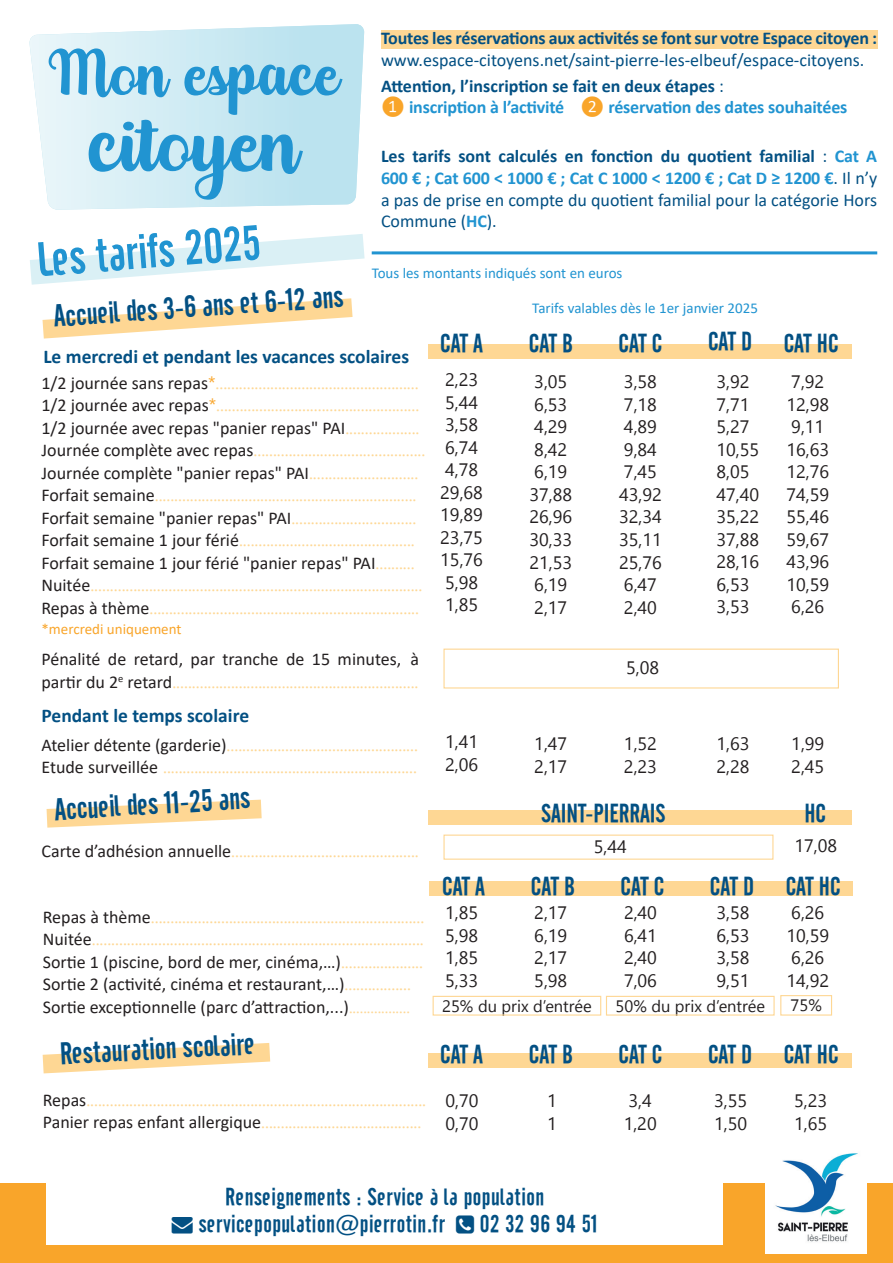
<style>
.page{position:relative;width:893px;height:1263px;background:#fff}
.page>*{position:absolute;margin:0;border:0;box-sizing:border-box;transform-origin:0 0}
.t1{font:76.5px "Destacy";color:#2194d1;scale:1.11 1}
.t2{font:60.6px "Destacy";color:#2194d1;scale:1.11 1}
.t3{font:48.3px "Cafeta";color:#2194d1}
.t4{font:30px "Cafeta";color:#035083}
.t5{font:25.5px "Cafeta";color:#035083}
.t6{font:24px "Cafeta";letter-spacing:.02em;color:#035083}
.t7{font:700 19.5px "Calibri";color:#035083}
.t8{font:18px/22.5px "Calibri";color:#231f20}
.t9{font:18px/21.6px "Calibri";color:#035083;text-align:justify}
.t10{font:700 18px "Calibri";letter-spacing:-.01em;color:#035083}
.t11{font:700 18px "Calibri";letter-spacing:-.01em;color:#2194d1}
.t12{font:18px/22.5px "Segoe UI Emoji";color:#231f20;text-align:right}
.t13{font:15px "Calibri";color:#2194d1}
.t14{font:15px "Calibri";color:#f9a52a}
.s1{font-weight:700}
.s2{font-weight:400;color:#f9a52a}
.s3{font-weight:700;color:#2194d1}
</style>
<div class="page">
<div style="left:381px;top:31px;width:496px;height:18px;background:#fed794"></div>
<div style="left:429px;top:881px;width:424px;height:15px;background:#fed794"></div>
<div style="left:428px;top:344px;width:423px;height:14px;background:#fed794"></div>
<div style="left:428px;top:810px;width:423px;height:15px;background:#fed794"></div>
<div style="left:428px;top:1053px;width:423px;height:15px;background:#fed794"></div>
<svg style="left:29px;top:24px;width:335px;height:186px;background:#d1ecf4"></svg>
<div style="left:0;top:1183px;width:893px;height:80px;background:#f9a52a"></div>
<svg style="left:43px;top:298px;width:310px;height:41px"></svg>
<img style="left:765px;top:1153px;width:102px;height:101px">
<svg style="left:47px;top:800px;width:215px;height:28px"></svg>
<svg style="left:43px;top:1043px;width:227px;height:30px"></svg>
<div style="left:433px;top:996px;width:168px;height:19px;border:1px solid #fed794"></div>
<div style="left:606px;top:996px;width:169px;height:19px;border:1px solid #fed794"></div>
<div style="left:780px;top:995px;width:52px;height:20px;border:1px solid #fed794"></div>
<div style="left:47px;top:1183px;width:676px;height:62px;background:#fff"></div>
<div style="left:443px;top:834px;width:330px;height:26px;border:1px solid #fed794"></div>
<svg style="left:30px;top:234px;width:335px;height:51px"></svg>
<hr style="left:372px;top:251px;width:505px;height:3px;background:#2194d1">
<div style="left:443px;top:649px;width:396px;height:39px;border:1px solid #fed794"></div>
<svg style="left:503px;top:1013px;width:25px;height:2px"></svg>
<svg style="left:676px;top:1013px;width:88px;height:2px"></svg>
<h2 class="t2" style="left:49px;top:39px;width:264px">Mon espace</h2>
<h1 class="t1" style="left:89px;top:100px;width:191px">citoyen</h1>
<h3 class="t3" style="left:34px;top:232px;width:227px;rotate:-4deg">Les tarifs 2025</h3>
<h3 class="t4" style="left:53px;top:299px;width:292px;rotate:-4deg">Accueil des 3-6 ans et 6-12 ans</h3>
<p class="t10" style="left:381px;top:25px;width:498px">Toutes les réservations aux activités se font sur votre Espace citoyen :</p>
<p class="t9" style="left:381px;top:46px;width:485px;line-height:25.8px">www.espace-citoyens.net/saint-pierre-les-elbeuf/espace-citoyens.<br><span class="s1">Attention, l’inscription se fait en deux étapes</span> :</p>
<p class="t11" style="left:381px;top:94px;width:468px"><span class="s2">❶</span> inscription à l’activité <span class="s2">❷</span> réservation des dates souhaitées</p>
<p class="t9" style="left:381px;top:145px;width:498px"><span class="s1">Les tarifs sont calculés en fonction du quotient familial</span> : <span class="s3">Cat A 600 € ; Cat 600 &lt; 1000 € ; Cat C 1000 &lt; 1200 € ; Cat D ≥ 1200 €</span>. Il n’y a pas de prise en compte du quotient familial pour la catégorie Hors Commune (<span class="s3">HC</span>).</p>
<p class="t13" style="left:372px;top:262px;width:252px">Tous les montants indiqués sont en euros</p>
<p class="t13" style="left:532px;top:298px;width:227px">Tarifs valables dès le 1er janvier 2025</p>
<p class="t7" style="left:43px;top:343px;width:367px">Le mercredi et pendant les vacances scolaires</p>
<p class="t8" style="left:41px;top:371px;width:336px">1/2 journée sans repas<br>1/2 journée avec repas<br>1/2 journée avec repas "panier repas" PAI<br>Journée complète avec repas<br>Journée complète "panier repas" PAI<br>Forfait semaine<br>Forfait semaine "panier repas" PAI<br>Forfait semaine 1 jour férié<br>Forfait semaine 1 jour férié "panier repas" PAI<br>Nuitée<br>Repas à thème</p>
<p class="t14" style="left:41px;top:618px;width:142px">*mercredi uniquement</p>
<p class="t8" style="left:41px;top:647px;width:379px">Pénalité de retard, par tranche de 15 minutes, à partir du 2<sup>e</sup> retard</p>
<p class="t7" style="left:41px;top:702px;width:209px">Pendant le temps scolaire</p>
<p class="t8" style="left:41px;top:733px;width:187px">Atelier détente (garderie)<br>Etude surveillée</p>
<h3 class="t4" style="left:53px;top:793px;width:198px;rotate:-4deg">Accueil des 11-25 ans</h3>
<p class="t8" style="left:41px;top:839px;width:191px">Carte d’adhésion annuelle</p>
<h3 class="t5" style="left:440px;top:329px;width:45px">CAT A</h3>
<h3 class="t5" style="left:529px;top:329px;width:45px">CAT B</h3>
<h3 class="t5" style="left:619px;top:329px;width:45px">CAT C</h3>
<h3 class="t5" style="left:708px;top:329px;width:132px">CAT D CAT HC</h3>
<p class="t12" style="left:529px;top:528px;width:44px">✓ ✓✓ ✓</p>
<p class="t12" style="left:619px;top:506px;width:44px;text-align:left">✓ ✓✔ ✓</p>
<h3 class="t5" style="left:541px;top:799px;width:126px">SAINT-PIERRAIS</h3>
<h3 class="t5" style="left:804px;top:799px;width:23px">HC</h3>
<h3 class="t5" style="left:442px;top:872px;width:45px">CAT A</h3>
<h3 class="t5" style="left:531px;top:872px;width:45px">CAT B</h3>
<h3 class="t5" style="left:621px;top:872px;width:45px">CAT C</h3>
<h3 class="t5" style="left:710px;top:872px;width:132px">CAT D CAT HC</h3>
<p class="t8" style="left:43px;top:905px;width:308px">Repas à thème<br>Nuitée<br>Sortie 1 (piscine, bord de mer, cinéma,…)<br>Sortie 2 (activité, cinéma et restaurant,…)<br>Sortie exceptionnelle (parc d’attraction,...)</p>
<p class="t12" style="left:638px;top:901px;width:11px;text-align:justify">✔ ✔ ✔</p>
<h3 class="t4" style="left:59px;top:1037px;width:197px;rotate:-3deg">Restauration scolaire</h3>
<h3 class="t5" style="left:440px;top:1040px;width:45px">CAT A</h3>
<h3 class="t5" style="left:529px;top:1040px;width:45px">CAT B</h3>
<h3 class="t5" style="left:619px;top:1040px;width:45px">CAT C</h3>
<h3 class="t5" style="left:708px;top:1040px;width:132px">CAT D CAT HC</h3>
<p class="t8" style="left:43px;top:1088px;width:220px">Repas<br>Panier repas enfant allergique</p>
<h3 class="t6" style="left:225px;top:1183px;width:321px">Renseignements : Service à la population</h3>
<h3 class="t6" style="left:172px;top:1210px;width:275px">→ servicepopulation@pierrotin.fr</h3>
<h3 class="t6" style="left:480px;top:1210px;width:119px">02 32 96 94 51</h3>
</div>
